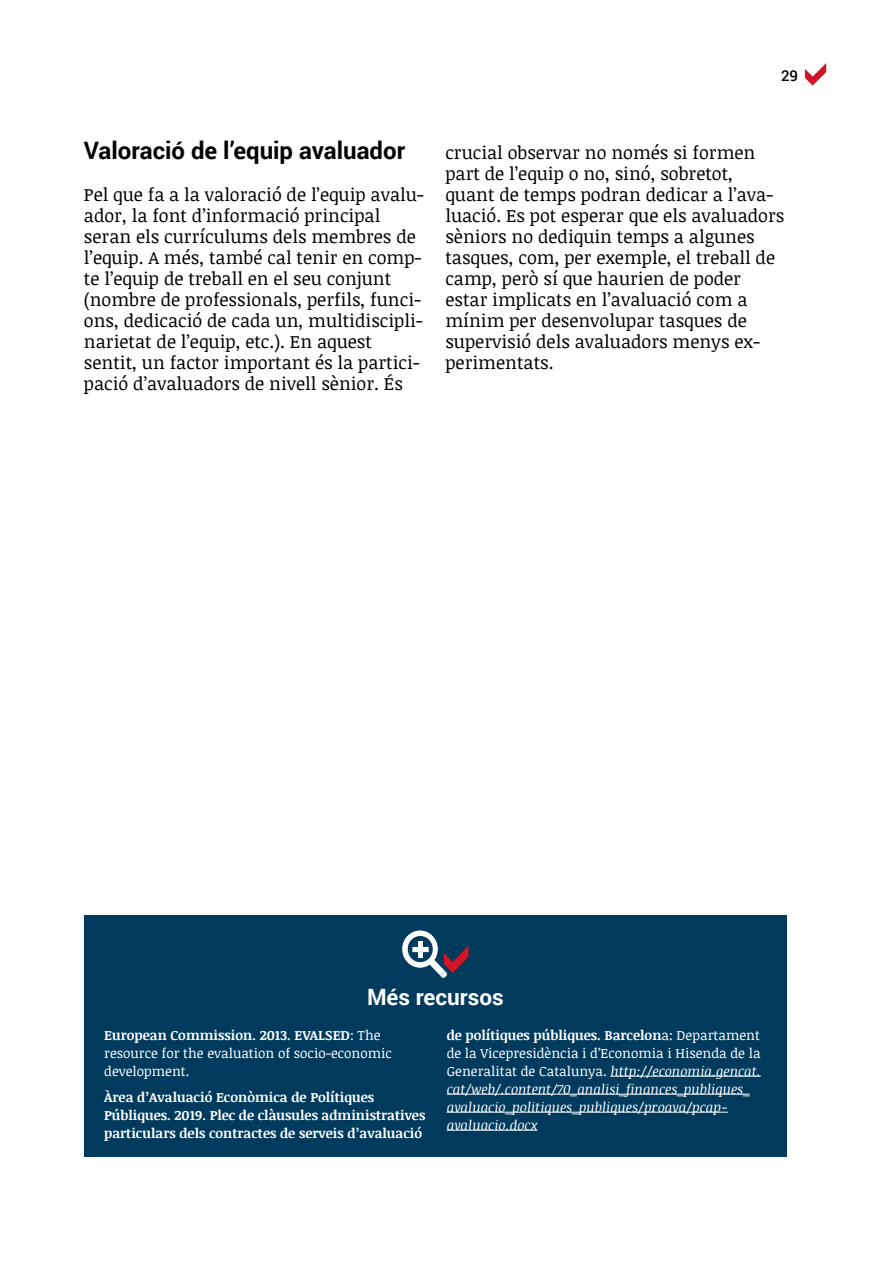
<style>
.page{position:relative;width:893px;height:1263px;background:#fff}
.page>*{position:absolute;margin:0;border:0;box-sizing:border-box;transform-origin:0 0}
.t1{font:700 24px "Roboto";color:#000}
.t2{font:700 22.5px "Roboto";color:#fff}
.t3{font:18px/21px "Noticia Text";color:#000}
.t4{font:500 15px "Roboto";color:#000}
.t5{font:italic 13.5px/18px "Noticia Text";color:#fff}
.t6{font:700 13.5px/18px "Noticia Text";color:#fff}
.t7{font:13.5px/18px "Noticia Text";color:#fff}
.s1{font-weight:700}
.s2{font-weight:700;font-style:normal}
.s3{font-style:normal}
</style>
<div class="page">
<svg style="left:805px;top:63px;width:21px;height:23px"></svg>
<div style="left:84px;top:915px;width:703px;height:241px;background:#003a5d"></div>
<hr style="left:610px;top:1076px;width:151px;height:1px;background:#fff">
<hr style="left:447px;top:1094px;width:303px;height:1px;background:#fff">
<hr style="left:447px;top:1112px;width:281px;height:1px;background:#fff">
<hr style="left:447px;top:1130px;width:90px;height:1px;background:#fff">
<svg style="left:402px;top:930px;width:66px;height:48px"></svg>
<p class="t4" style="left:781px;top:65px;width:19px">29</p>
<h1 class="t1" style="left:84px;top:134px;width:323px">Valoració de l’equip avaluador</h1>
<p class="t3" style="left:84px;top:184px;width:341px">Pel que fa a la valoració de l’equip avalu&shy;ador, la font d’informació principal seran els currículums dels membres de l’equip. A més, també cal tenir en comp&shy;te l’equip de treball en el seu conjunt (nombre de professionals, perfils, funci&shy;ons, dedicació de cada un, multidiscipli&shy;narietat de l’equip, etc.). En aquest sentit, un factor important és la partici&shy;pació d’avaluadors de nivell sènior. És</p>
<p class="t3" style="left:445px;top:142px;width:340px">crucial observar no només si formen part de l’equip o no, sinó, sobretot, quant de temps podran dedicar a l’ava&shy;luació. Es pot esperar que els avaluadors sèniors no dediquin temps a algunes tasques, com, per exemple, el treball de camp, però sí que haurien de poder estar implicats en l’avaluació com a mínim per desenvolupar tasques de supervisió dels avaluadors menys ex&shy;perimentats.</p>
<p class="t2" style="left:367px;top:981px;width:138px">Més recursos</p>
<p class="t7" style="left:104px;top:1025px;width:289px"><span class="s1">European Commission. 2013. EVALSED</span>: The resource for the evaluation of socio-economic development.</p>
<p class="t6" style="left:104px;top:1088px;width:323px">Àrea d’Avaluació Econòmica de Polítiques<br>Públiques. 2019. Plec de clàusules administratives particulars dels contractes de serveis d’avaluació</p>
<p class="t5" style="left:447px;top:1025px;width:316px"><span class="s2">de polítiques públiques. Barcelon</span><span class="s3">a: Departament de la Vicepresidència i d’Economia i Hisenda de la Generalitat de Catalunya.</span> http://economia.gencat. cat/web/.content/70_analisi_finances_publiques_ avaluacio_politiques_publiques/proava/pcap&shy;avaluacio.docx</p>
</div>
